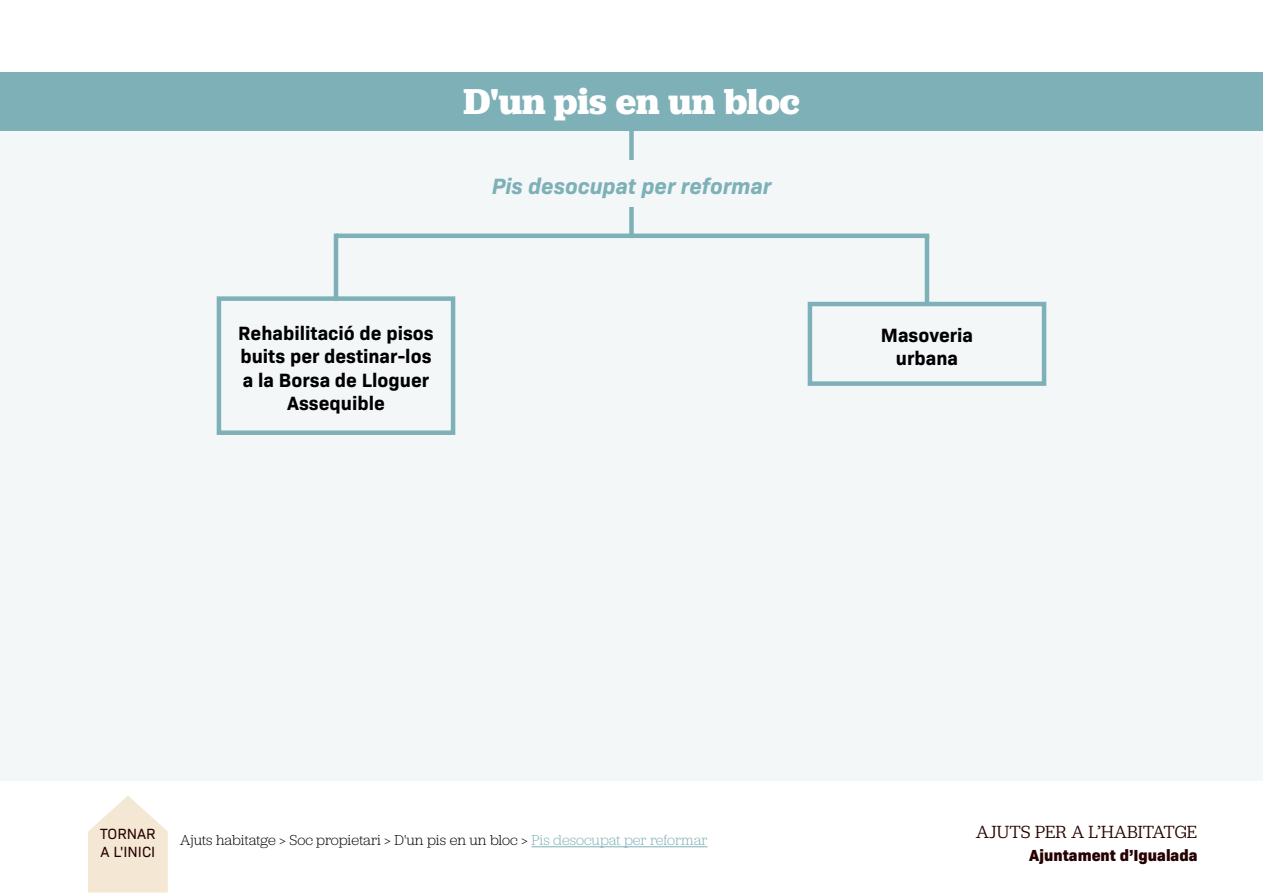
<style>
.page{position:relative;width:1263px;height:893px;background:#fff}
.page>*{position:absolute;margin:0;border:0;box-sizing:border-box;transform-origin:0 0}
.t1{font:700 37.5px "Jubilat";color:#fff}
.t2{font:italic 700 22.5px "Bio Sans";color:#7eb1b7}
.t3{font:700 19.5px/23.4px "Bio Sans";color:#000;text-align:center}
.t4{font:18.3px "Jubilat";color:#250101}
.t5{font:800 16.35px "Bio Sans";color:#250101}
.t6{font:300 15px "Jubilat";color:#000}
.t7{font:15px/18px "Bio Sans";color:#250101}
.s1{color:#7eb1b7}
</style>
<div class="page">
<svg style="left:88px;top:796px;width:80px;height:96px"></svg>
<div style="left:0;top:73px;width:1263px;height:59px;background:#7eb1b7"></div>
<div style="left:0;top:132px;width:1263px;height:649px;background:#f3f7f8"></div>
<hr style="left:336px;top:234px;width:593px;height:4px;background:#7eb1b7">
<hr style="left:334px;top:234px;width:4px;height:67px;background:#7eb1b7">
<hr style="left:925px;top:236px;width:4px;height:69px;background:#7eb1b7">
<div style="left:629px;top:123px;width:5px;height:115px;background:#7eb1b7"></div>
<div style="left:485px;top:160px;width:293px;height:47px;background:#f3f7f8"></div>
<div style="left:808px;top:302px;width:238px;height:84px;border:4px solid #7eb1b7"></div>
<div style="left:217px;top:296px;width:238px;height:139px;border:4px solid #7eb1b7"></div>
<hr style="left:531px;top:846px;width:176px;height:1px;background:#7eb1b7">
<h1 class="t1" style="left:463px;top:77px;width:338px">D'un pis en un bloc</h1>
<p class="t2" style="left:492px;top:169px;width:281px">Pis desocupat per reformar</p>
<p class="t3" style="left:238px;top:320px;width:197px">Rehabilitació de pisos buits per destinar-los a la Borsa de Lloguer<br>Assequible</p>
<p class="t3" style="left:881px;top:321px;width:94px">Masoveria urbana</p>
<p class="t7" style="left:100px;top:824px;width:57px">TORNAR<br>A L'INICI</p>
<p class="t6" style="left:180px;top:831px;width:529px">Ajuts habitatge &gt; Soc propietari &gt; D'un pis en un bloc &gt; <span class="s1">Pis desocupat per reformar</span></p>
<p class="t4" style="left:976px;top:821px;width:223px">AJUTS PER A L’HABITATGE</p>
<p class="t5" style="left:1029px;top:842px;width:170px">Ajuntament d’Igualada</p>
</div>
